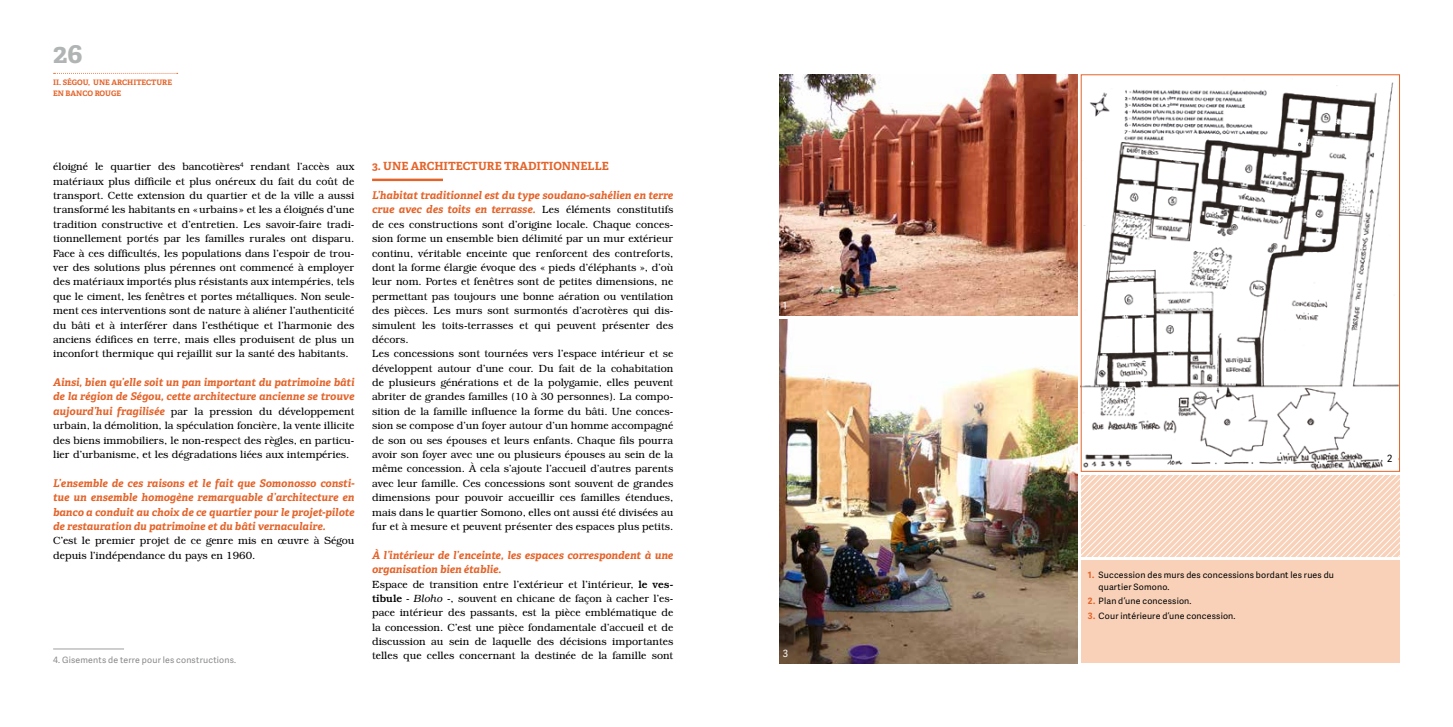
<style>
.page{position:relative;width:1453px;height:727px;background:#fff}
.page>*{position:absolute;margin:0;border:0;box-sizing:border-box;transform-origin:0 0}
.t1{font:700 27.5px "Adelle Basic";color:#b1b4b4}
.t2{font:700 11.25px "Adelle Basic";color:#e46329}
.t3{font:300 10.62px/14.4px "Bookman IT Cby BT";color:#000;text-align:justify}
.t4{font:italic 700 10.62px/14.4px "Adelle Basic";color:#e46329}
.t5{font:10px "Adelle Sans";color:#fff}
.t6{font:10px "Adelle Sans";color:#000}
.t7{font:8.75px/12.5px "Adelle Sans";letter-spacing:.02em;color:#000}
.t8{font:8.75px "Adelle Sans";letter-spacing:.02em;color:#878988}
.t9{font:700 7.5px/11.2px "Adelle Basic";color:#e46329}
.s1{font-family:"Adelle Basic";font-weight:700;font-style:italic;color:#e46329}
.s2{font-family:"Bookman IT Cby BT";font-weight:300;font-style:normal;color:#000}
.s3{font-weight:500}
.s4{font-style:italic}
.s5{font-weight:700;color:#e46329}
</style>
<div class="page">
<img style="left:780px;top:74px;width:297px;height:241px">
<img style="left:780px;top:319px;width:297px;height:344px">
<img style="left:1083px;top:82px;width:315px;height:387px">
<svg style="left:54px;top:73px;width:124px;height:1px"></svg>
<hr style="left:53px;top:648px;width:71px;height:1px;background:#9d9e9e">
<hr style="left:372px;top:178px;width:71px;height:3px;background:#e46329">
<svg style="left:1081px;top:475px;width:319px;height:81px"></svg>
<div style="left:1081px;top:560px;width:319px;height:103px;background:#f8d1b8"></div>
<div style="left:1384px;top:454px;width:14px;height:15px;background:#fff"></div>
<h1 class="t1" style="left:53px;top:36px;width:31px">26</h1>
<p class="t9" style="left:53px;top:77px;width:121px">II. SÉGOU, UNE ARCHITECTURE<br>EN BANCO ROUGE</p>
<p class="t3" style="left:53px;top:159px;width:303px">éloigné le quartier des bancotières<sup>4</sup> rendant l’accès aux matériaux plus difficile et plus onéreux du fait du coût de transport. Cette extension du quartier et de la ville a aussi transformé les habitants en «urbains » et les a éloignés d’une tradition constructive et d’entretien. Les savoir-faire tradi&shy;tionnellement portés par les familles rurales ont disparu.<br>Face à ces difficultés, les populations dans l’espoir de trou&shy;ver des solutions plus pérennes ont commencé à employer des matériaux importés plus résistants aux intempéries, tels que le ciment, les fenêtres et portes métalliques. Non seule&shy;ment ces interventions sont de nature à aliéner l’authenticité du bâti et à interférer dans l’esthétique et l’harmonie des anciens édifices en terre, mais elles produisent de plus un inconfort thermique qui rejaillit sur la santé des habitants.</p>
<p class="t4" style="left:53px;top:375px;width:303px">Ainsi, bien qu’elle soit un pan important du patrimoine bâti de la région de Ségou, cette architecture ancienne se trouve</p>
<p class="t3" style="left:53px;top:404px;width:303px"><span class="s1">aujourd’hui fragilisée</span> par la pression du développement urbain, la démolition, la spéculation foncière, la vente illicite des biens immobiliers, le non-respect des règles, en particu&shy;lier d’urbanisme, et les dégradations liées aux intempéries.</p>
<p class="t4" style="left:53px;top:476px;width:303px;text-align:justify">L’ensemble de ces raisons et le fait que Somonosso consti&shy;tue un ensemble homogène remarquable d’architecture en banco a conduit au choix de ce quartier pour le projet-pilote de restauration du patrimoine et du bâti vernaculaire.</p>
<p class="t3" style="left:53px;top:533px;width:303px">C’est le premier projet de ce genre mis en œuvre à Ségou depuis l’indépendance du pays en 1960.</p>
<p class="t8" style="left:53px;top:653px;width:185px">4. Gisements de terre pour les constructions.</p>
<p class="t2" style="left:372px;top:159px;width:238px">3. UNE ARCHITECTURE TRADITIONNELLE</p>
<p class="t4" style="left:372px;top:188px;width:303px">L’habitat traditionnel est du type soudano-sahélien en terre crue avec des toits en terrasse. <span class="s2">Les éléments constitutifs</span></p>
<p class="t3" style="left:372px;top:217px;width:303px;text-align:left">de ces constructions sont d’origine locale. Chaque conces&shy;sion forme un ensemble bien délimité par un mur extérieur continu, véritable enceinte que renforcent des contreforts, dont la forme élargie évoque des « pieds d’éléphants », d’où leur nom. Portes et fenêtres sont de petites dimensions, ne permettant pas toujours une bonne aération ou ventilation des pièces. Les murs sont surmontés d’acrotères qui dis&shy;simulent les toits-terrasses et qui peuvent présenter des décors.<br>Les concessions sont tournées vers l’espace intérieur et se développent autour d’une cour. Du fait de la cohabitation de plusieurs générations et de la polygamie, elles peuvent abriter de grandes familles (10 à 30 personnes). La compo&shy;sition de la famille influence la forme du bâti. Une conces&shy;sion se compose d’un foyer autour d’un homme accompagné de son ou ses épouses et leurs enfants. Chaque fils pourra avoir son foyer avec une ou plusieurs épouses au sein de la même concession. À cela s’ajoute l’accueil d’autres parents avec leur famille. Ces concessions sont souvent de grandes dimensions pour pouvoir accueillir ces familles étendues, mais dans le quartier Somono, elles ont aussi été divisées au fur et à mesure et peuvent présenter des espaces plus petits.</p>
<p class="t4" style="left:372px;top:547px;width:303px">À l’intérieur de l’enceinte, les espaces correspondent à une organisation bien établie.</p>
<p class="t3" style="left:372px;top:576px;width:303px">Espace de transition entre l’extérieur et l’intérieur, <span class="s3">le ves&shy;tibule</span> - <span class="s4">Bloho</span> -, souvent en chicane de façon à cacher l’es&shy;pace intérieur des passants, est la pièce emblématique de la concession. C’est une pièce fondamentale d’accueil et de discussion au sein de laquelle des décisions importantes telles que celles concernant la destinée de la famille sont</p>
<p class="t7" style="left:1098px;top:567px;width:237px;text-indent:-11px"><span class="s5">1.</span> Succession des murs des concessions bordant les rues du quartier Somono.</p>
<p class="t5" style="left:783px;top:298px;width:6px">1</p>
<p class="t7" style="left:1088px;top:594px;width:105px"><span class="s5">2.</span> Plan d’une concession.</p>
<p class="t7" style="left:1088px;top:608px;width:149px"><span class="s5">3.</span> Cour intérieure d’une concession.</p>
<p class="t5" style="left:783px;top:645px;width:7px">3</p>
<p class="t6" style="left:1387px;top:451px;width:7px">2</p>
</div>
